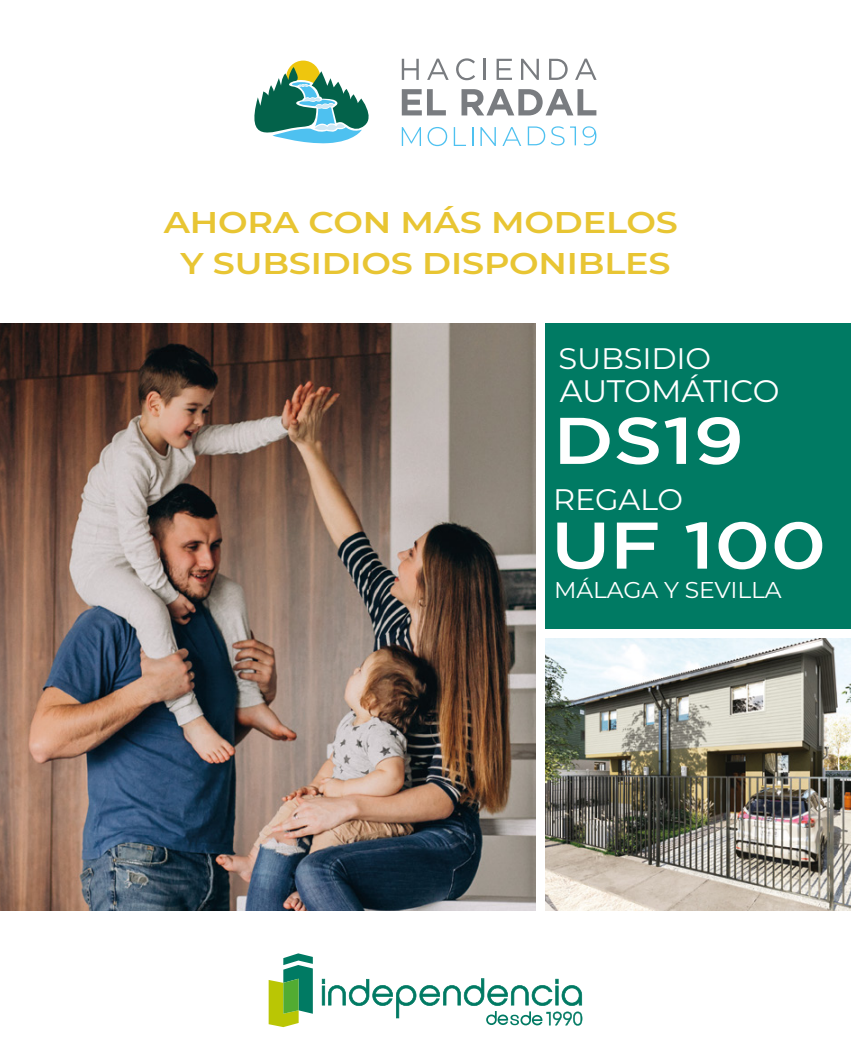
<style>
.page{position:relative;width:851px;height:1063px;background:#fff}
.page>*{position:absolute;margin:0;border:0;box-sizing:border-box;transform-origin:0 0}
.t1{font:500 65.88px/104.8px "Gotham";letter-spacing:-.005em;color:#fff;scale:1.19 1}
.t2{font:31px "Montserrat";letter-spacing:-.015em;color:#fff}
.t3{font:600 30px/41.2px "Montserrat";letter-spacing:-.005em;color:#e8c533;text-align:center;scale:1.17 1}
.t4{font:29.62px "Montserrat";letter-spacing:-.005em;color:#fff}
.t5{font:22.88px "Montserrat";letter-spacing:-.005em;color:#fff}
</style>
<div class="page">
<svg style="left:268px;top:953px;width:45px;height:74px"></svg>
<svg style="left:322px;top:978px;width:260px;height:48px"></svg>
<div style="left:545px;top:323px;width:305px;height:306px;background:#007a63"></div>
<img style="left:545px;top:638px;width:305px;height:272px">
<img style="left:0;top:323px;width:535px;height:587px">
<svg style="left:254px;top:61px;width:115px;height:83px"></svg>
<svg style="left:401px;top:59px;width:17px;height:21px"></svg>
<svg style="left:427px;top:59px;width:21px;height:21px"></svg>
<svg style="left:456px;top:58px;width:19px;height:22px"></svg>
<hr style="left:483px;top:59px;width:3px;height:21px;background:#797c80">
<svg style="left:496px;top:59px;width:16px;height:21px"></svg>
<svg style="left:521px;top:59px;width:18px;height:21px"></svg>
<svg style="left:549px;top:59px;width:18px;height:21px"></svg>
<svg style="left:575px;top:59px;width:21px;height:21px"></svg>
<svg style="left:401px;top:89px;width:45px;height:26px"></svg>
<svg style="left:461px;top:89px;width:135px;height:26px"></svg>
<svg style="left:401px;top:127px;width:20px;height:19px"></svg>
<svg style="left:427px;top:127px;width:20px;height:19px"></svg>
<svg style="left:453px;top:127px;width:13px;height:19px"></svg>
<svg style="left:472px;top:127px;width:2px;height:19px"></svg>
<svg style="left:480px;top:127px;width:16px;height:19px"></svg>
<svg style="left:502px;top:127px;width:19px;height:19px"></svg>
<svg style="left:527px;top:126px;width:18px;height:19px"></svg>
<svg style="left:551px;top:126px;width:13px;height:19px"></svg>
<svg style="left:570px;top:126px;width:6px;height:19px"></svg>
<svg style="left:582px;top:126px;width:14px;height:19px"></svg>
<p class="t3" style="left:164px;top:200px;width:441px">AHORA CON MÁS MODELOS<br>Y SUBSIDIOS DISPONIBLES</p>
<p class="t4" style="left:558px;top:338px;width:154px">SUBSIDIO</p>
<p class="t2" style="left:560px;top:370px;width:221px">AUTOMÁTICO</p>
<h1 class="t1" style="left:551px;top:387px;width:233px">DS19<br>UF 100</h1>
<p class="t4" style="left:553px;top:479px;width:131px">REGALO</p>
<p class="t5" style="left:554px;top:574px;width:229px">MÁLAGA Y SEVILLA</p>
</div>
